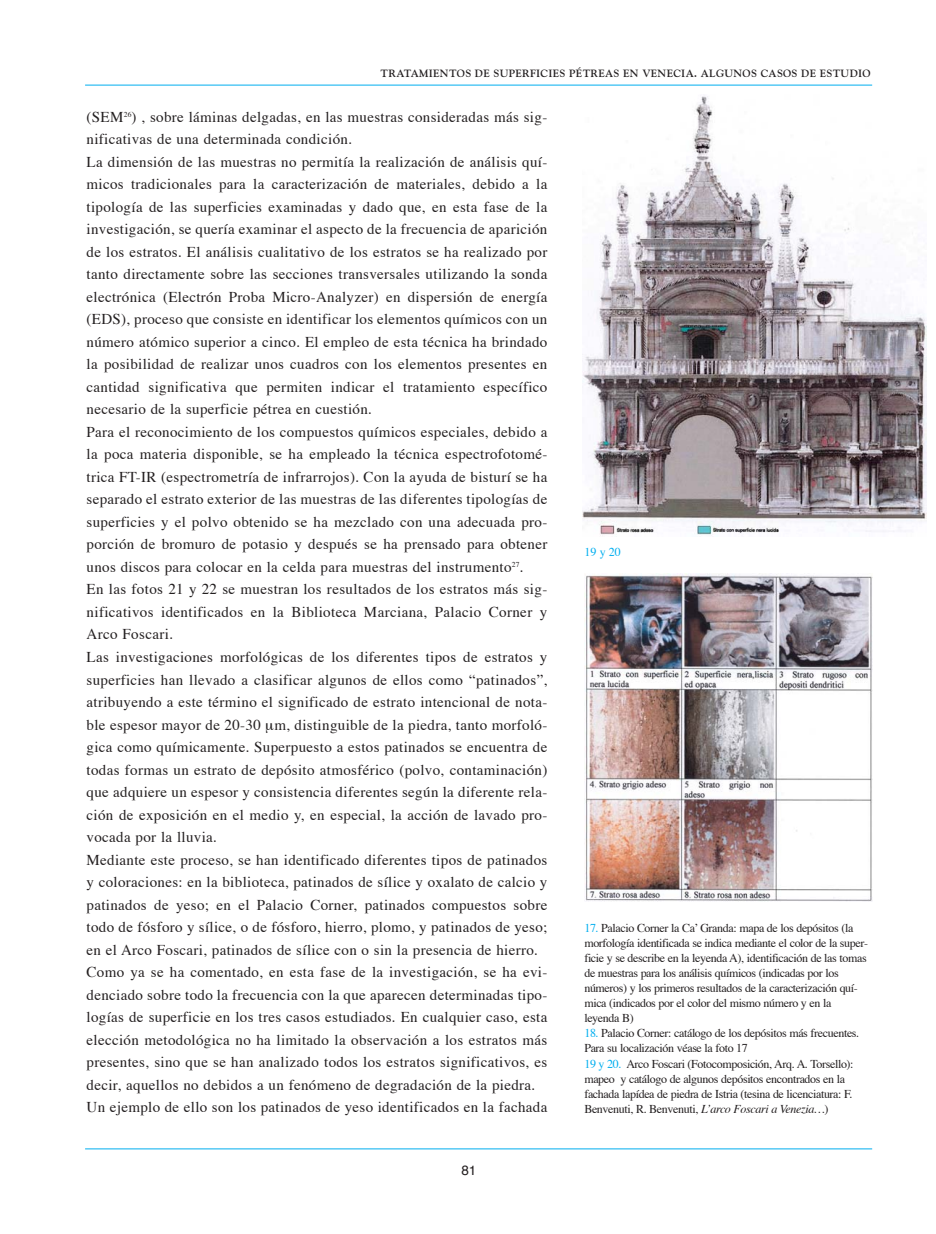
<style>
.page{position:relative;width:936px;height:1234px;background:#fff}
.page>*{position:absolute;margin:0;border:0;box-sizing:border-box;transform-origin:0 0}
.t1{font:15px/22.5px "Times";letter-spacing:.02em;color:#231f20}
.t2{font:13.5px "Helvetica";color:#231f20}
.t3{font:12px/15px "Times";letter-spacing:-.03em;color:#231f20}
.t4{font:12px "Times";color:#00aeef}
.t5{font:700 10.5px "Goudy";letter-spacing:.03em;color:#231f20}
.s1{color:#00aeef}
.s2{font-style:italic}
</style>
<div class="page">
<hr style="left:85px;top:1148px;width:787px;height:1px;background:#00aeef">
<hr style="left:85px;top:85px;width:787px;height:1px;background:#00aeef">
<img style="left:583px;top:96px;width:343px;height:440px">
<img style="left:584px;top:573px;width:288px;height:328px">
<p class="t5" style="left:380px;top:69px;width:491px">TRATAMIENTOS DE SUPERFICIES PÉTREAS EN VENECIA. ALGUNOS CASOS DE ESTUDIO</p>
<p class="t1" style="left:87px;top:106px;width:462px">(SEM<sup>26</sup>) , sobre láminas delgadas, en las muestras consideradas más sig&shy;nificativas de una determinada condición.<br>La dimensión de las muestras no permitía la realización de análisis quí&shy;micos tradicionales para la caracterización de materiales, debido a la tipología de las superficies examinadas y dado que, en esta fase de la investigación, se quería examinar el aspecto de la frecuencia de aparición de los estratos. El análisis cualitativo de los estratos se ha realizado por tanto directamente sobre las secciones transversales utilizando la sonda electrónica (Electrón Proba Micro-Analyzer) en dispersión de energía (EDS), proceso que consiste en identificar los elementos químicos con un número atómico superior a cinco. El empleo de esta técnica ha brindado la posibilidad de realizar unos cuadros con los elementos presentes en cantidad significativa que permiten indicar el tratamiento específico necesario de la superficie pétrea en cuestión.<br>Para el reconocimiento de los compuestos químicos especiales, debido a la poca materia disponible, se ha empleado la técnica espectrofotomé&shy;trica FT-IR (espectrometría de infrarrojos). Con la ayuda de bisturí se ha separado el estrato exterior de las muestras de las diferentes tipologías de superficies y el polvo obtenido se ha mezclado con una adecuada pro&shy;porción de bromuro de potasio y después se ha prensado para obtener unos discos para colocar en la celda para muestras del instrumento<sup>27</sup>.<br>En las fotos 21 y 22 se muestran los resultados de los estratos más sig&shy;nificativos identificados en la Biblioteca Marciana, Palacio Corner y Arco Foscari.<br>Las investigaciones morfológicas de los diferentes tipos de estratos y superficies han llevado a clasificar algunos de ellos como “patinados”, atribuyendo a este término el significado de estrato intencional de nota&shy;ble espesor mayor de 20-30 m, distinguible de la piedra, tanto morfoló&shy;gica como químicamente. Superpuesto a estos patinados se encuentra de todas formas un estrato de depósito atmosférico (polvo, contaminación) que adquiere un espesor y consistencia diferentes según la diferente rela&shy;ción de exposición en el medio y, en especial, la acción de lavado pro&shy;vocada por la lluvia.<br>Mediante este proceso, se han identificado diferentes tipos de patinados y coloraciones: en la biblioteca, patinados de sílice y oxalato de calcio y patinados de yeso; en el Palacio Corner, patinados compuestos sobre todo de fósforo y sílice, o de fósforo, hierro, plomo, y patinados de yeso; en el Arco Foscari, patinados de sílice con o sin la presencia de hierro.<br>Como ya se ha comentado, en esta fase de la investigación, se ha evi&shy;denciado sobre todo la frecuencia con la que aparecen determinadas tipo&shy;logías de superficie en los tres casos estudiados. En cualquier caso, esta elección metodológica no ha limitado la observación a los estratos más presentes, sino que se han analizado todos los estratos significativos, es decir, aquellos no debidos a un fenómeno de degradación de la piedra.<br>Un ejemplo de ello son los patinados de yeso identificados en la fachada</p>
<p class="t2" style="left:461px;top:1163px;width:17px">81</p>
<p class="t4" style="left:584px;top:547px;width:38px">19 y 20</p>
<p class="t3" style="left:584px;top:921px;width:285px"><span class="s1">17.</span> Palacio Corner la Ca’ Granda: mapa de los depósitos (la morfología identificada se indica mediante el color de la super&shy;ficie y se describe en la leyenda A), identificación de las tomas de muestras para los análisis químicos (indicadas por los números) y los primeros resultados de la caracterización quí&shy;mica (indicados por el color del mismo número y en la leyenda B)</p>
<p class="t3" style="left:584px;top:1026px;width:276px"><span class="s1">18.</span> Palacio Corner: catálogo de los depósitos más frecuentes.<br>Para su localización véase la foto 17<br><span class="s1">19 y 20.</span> Arco Foscari (Fotocomposición, Arq. A. Torsello): mapeo y catálogo de algunos depósitos encontrados en la fachada lapídea de piedra de Istria (tesina de licenciatura: F.<br>Benvenuti, R. Benvenuti, <span class="s2">L’arco Foscari a Venezia…</span>)</p>
</div>
